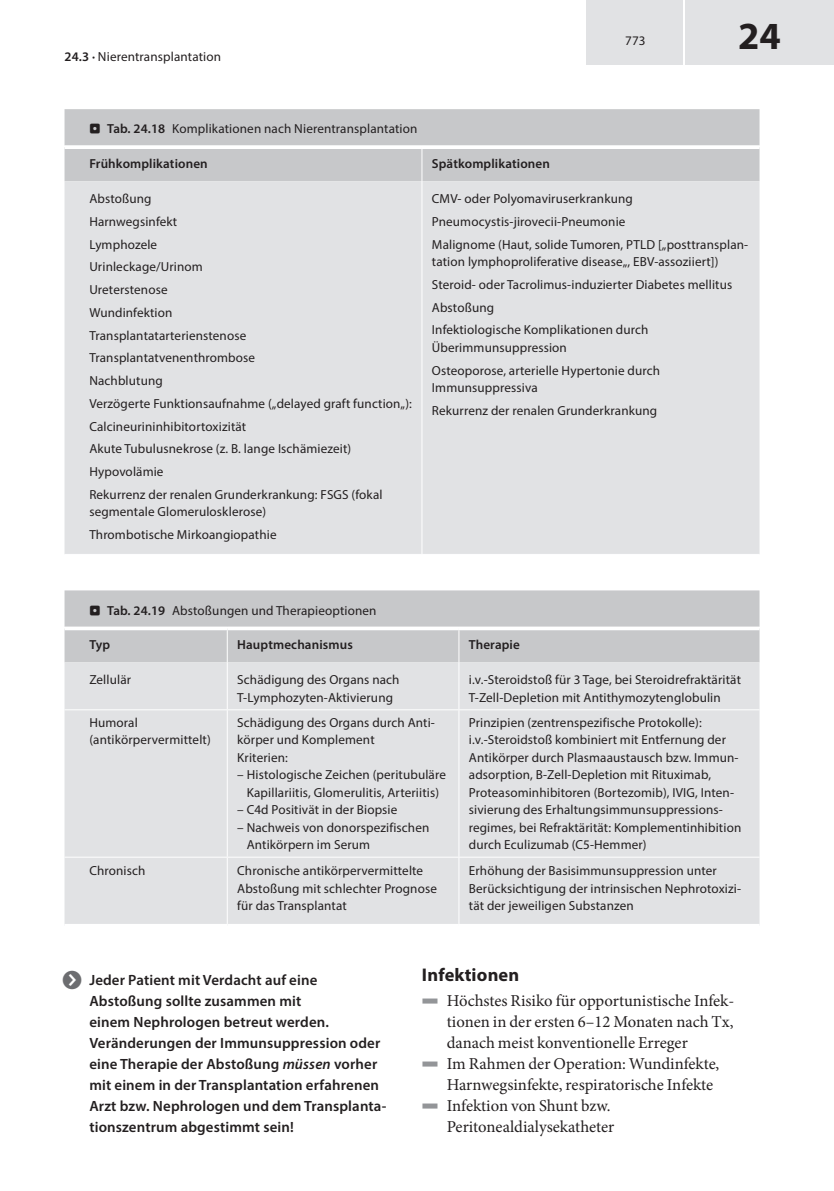
<style>
.page{position:relative;width:834px;height:1191px;background:#fff}
.page>*{position:absolute;margin:0;border:0;box-sizing:border-box;transform-origin:0 0}
.t1{font:700 38.5px "Myriad Pro";color:#231f20}
.t2{font:700 18.38px "Myriad Pro";letter-spacing:.01em;color:#231f20}
.t3{font:16.62px "Minion Pro";letter-spacing:-.005em;color:#231f20}
.t4{font:600 14.88px/21px "Myriad Pro";letter-spacing:.01em;color:#231f20}
.t5{font:13.12px/22.8px "Myriad Pro Regular 2";letter-spacing:.01em;color:#231f20}
.t6{font:600 13.12px "Myriad Pro";letter-spacing:.01em;color:#231f20}
.s1{font-family:"Myriad Pro";font-weight:600}
.s2{font-family:"Blik Buttons"}
.s3{font-family:"Blik Buttons";font-weight:400;color:#6c6d70}
.s4{font-style:italic}
.s5{font-family:"Blik Buttons";color:#939598}
</style>
<div class="page">
<div style="left:685px;top:0;width:148px;height:64px;background:#e1e2e4"></div>
<div style="left:585px;top:0;width:97px;height:64px;background:#e1e2e4"></div>
<div style="left:64px;top:109px;width:695px;height:36px;background:#c7c8ca"></div>
<div style="left:64px;top:149px;width:695px;height:32px;background:#c7c8ca"></div>
<div style="left:64px;top:181px;width:695px;height:373px;background:#e1e2e4"></div>
<svg style="left:64px;top:145px;width:358px;height:4px"></svg>
<svg style="left:422px;top:145px;width:337px;height:1px"></svg>
<hr style="left:421px;top:149px;width:1px;height:32px;background:#fff">
<hr style="left:421px;top:181px;width:1px;height:373px;background:#fff">
<div style="left:64px;top:590px;width:695px;height:37px;background:#c7c8ca"></div>
<div style="left:64px;top:630px;width:695px;height:32px;background:#c7c8ca"></div>
<div style="left:64px;top:662px;width:695px;height:262px;background:#e1e2e4"></div>
<hr style="left:227px;top:630px;width:1px;height:32px;background:#fff">
<hr style="left:458px;top:630px;width:1px;height:32px;background:#fff">
<hr style="left:227px;top:662px;width:1px;height:47px;background:#fff">
<hr style="left:458px;top:662px;width:1px;height:47px;background:#fff">
<hr style="left:64px;top:709px;width:163px;height:1px;background:#fff">
<hr style="left:227px;top:709px;width:232px;height:1px;background:#fff">
<hr style="left:227px;top:710px;width:1px;height:146px;background:#fff">
<hr style="left:459px;top:709px;width:300px;height:1px;background:#fff">
<hr style="left:458px;top:710px;width:1px;height:146px;background:#fff">
<hr style="left:64px;top:856px;width:163px;height:1px;background:#fff">
<hr style="left:227px;top:856px;width:232px;height:1px;background:#fff">
<hr style="left:227px;top:857px;width:1px;height:67px;background:#fff">
<hr style="left:459px;top:856px;width:300px;height:1px;background:#fff">
<hr style="left:458px;top:857px;width:1px;height:67px;background:#fff">
<p class="t5" style="left:64px;top:45px;width:158px"><span class="s1">24.3 ·</span> Nierentransplantation</p>
<p class="t5" style="left:625px;top:29px;width:22px">773</p>
<h1 class="t1" style="left:738px;top:11px;width:44px">24</h1>
<p class="t5" style="left:89px;top:117px;width:329px"><span class="s2">.</span> <span class="s1">Tab. 24.18</span> Komplikationen nach Nierentransplantation</p>
<p class="t6" style="left:89px;top:155px;width:120px">Frühkomplikationen</p>
<p class="t6" style="left:432px;top:155px;width:120px">Spätkomplikationen</p>
<p class="t5" style="left:89px;top:187px;width:324px">Abstoßung<br>Harnwegsinfekt<br>Lymphozele<br>Urinleckage/Urinom<br>Ureterstenose<br>Wundinfektion<br>Transplantatarterienstenose<br>Transplantatvenenthrombose<br>Nachblutung<br>Verzögerte Funktionsaufnahme („delayed graft function„):<br>Calcineurininhibitortoxizität<br>Akute Tubulusnekrose (z. B. lange Ischämiezeit)<br>Hypovolämie<br>Rekurrenz der renalen Grunderkrankung: FSGS (fokal</p>
<p class="t5" style="left:89px;top:500px;width:189px">segmentale Glomerulosklerose)<br>Thrombotische Mirkoangiopathie</p>
<p class="t5" style="left:432px;top:187px;width:318px">CMV- oder Polyomaviruserkrankung<br>Pneumocystis-jirovecii-Pneumonie<br>Malignome (Haut, solide Tumoren, PTLD [„posttransplan-</p>
<p class="t5" style="left:432px;top:250px;width:302px">tation lymphoproliferative disease„, EBV-assoziiert])<br>Steroid- oder Tacrolimus-induzierter Diabetes mellitus Abstoßung<br>Infektiologische Komplikationen durch</p>
<p class="t5" style="left:432px;top:336px;width:230px">Überimmunsuppression<br>Osteoporose, arterielle Hypertonie durch</p>
<p class="t5" style="left:432px;top:376px;width:227px">Immunsuppressiva<br>Rekurrenz der renalen Grunderkrankung</p>
<p class="t5" style="left:89px;top:598px;width:288px"><span class="s2">.</span> <span class="s1">Tab. 24.19</span> Abstoßungen und Therapieoptionen</p>
<p class="t6" style="left:89px;top:636px;width:22px">Typ</p>
<p class="t6" style="left:237px;top:636px;width:117px">Hauptmechanismus</p>
<p class="t6" style="left:469px;top:636px;width:52px">Therapie</p>
<p class="t5" style="left:89px;top:668px;width:43px">Zellulär</p>
<p class="t5" style="left:237px;top:671px;width:164px;line-height:17.5px">Schädigung des Organs nach<br>T-Lymphozyten-Aktivierung</p>
<p class="t5" style="left:469px;top:671px;width:273px;line-height:17.5px">i.v.-Steroidstoß für 3 Tage, bei Steroidrefraktärität<br>T-Zell-Depletion mit Antithymozytenglobulin</p>
<p class="t5" style="left:89px;top:713px;width:123px;line-height:17.5px">Humoral (antikörpervermittelt)</p>
<p class="t5" style="left:237px;top:713px;width:199px;line-height:17.5px">Schädigung des Organs durch Anti&shy;körper und Komplement<br>Kriterien:</p>
<p class="t5" style="left:237px;top:766px;width:210px;line-height:17.5px;text-align:center">– Histologische Zeichen (peritubuläre<br>Kapillariitis, Glomerulitis, Arteriitis)</p>
<p class="t5" style="left:237px;top:798px;width:162px">– C4d Positivät in der Biopsie</p>
<p class="t5" style="left:247px;top:818px;width:184px;line-height:17.5px;text-indent:-9px">– Nachweis von donorspezifischen<br>Antikörpern im Serum</p>
<p class="t5" style="left:469px;top:713px;width:274px;line-height:17.5px">Prinzipien (zentrenspezifische Protokolle): i.v.-Steroidstoß kombiniert mit Entfernung der Antikörper durch Plasmaaustausch bzw. Immun&shy;adsorption, B-Zell-Depletion mit Rituximab, Proteasominhibitoren (Bortezomib), IVIG, Inten&shy;sivierung des Erhaltungsimmunsuppressions&shy;regimes, bei Refraktärität: Komplementinhibition durch Eculizumab (C5-Hemmer)</p>
<p class="t5" style="left:89px;top:859px;width:58px">Chronisch</p>
<p class="t5" style="left:237px;top:862px;width:201px;line-height:17.5px">Chronische antikörpervermittelte<br>Abstoßung mit schlechter Prognose für das Transplantat</p>
<p class="t5" style="left:469px;top:862px;width:273px;line-height:17.5px">Erhöhung der Basisimmunsuppression unter<br>Berücksichtigung der intrinsischen Nephrotoxizi&shy;tät der jeweiligen Substanzen</p>
<p class="t4" style="left:89px;top:969px;width:298px;text-indent:-25px"><span class="s3">&gt;</span> Jeder Patient mit Verdacht auf eine Abstoßung sollte zusammen mit<br>einem Nephrologen betreut werden.<br>Veränderungen der Immunsuppression oder eine Therapie der Abstoßung <span class="s4">müssen</span> vorher mit einem in der Transplantation erfahrenen Arzt bzw. Nephrologen und dem Transplanta&shy;tionszentrum abgestimmt sein!</p>
<h2 class="t2" style="left:422px;top:963px;width:99px">Infektionen</h2>
<p class="t3" style="left:422px;top:990px;width:314px"><span class="s5">4</span> Höchstes Risiko für opportunistische Infek-</p>
<p class="t3" style="left:446px;top:1011px;width:288px">tionen in der ersten 6–12 Monaten nach Tx,</p>
<p class="t3" style="left:446px;top:1032px;width:242px">danach meist konventionelle Erreger</p>
<p class="t3" style="left:422px;top:1053px;width:299px"><span class="s5">4</span> Im Rahmen der Operation: Wundinfekte,</p>
<p class="t3" style="left:446px;top:1074px;width:268px">Harnwegsinfekte, respiratorische Infekte</p>
<p class="t3" style="left:422px;top:1095px;width:190px"><span class="s5">4</span> Infektion von Shunt bzw.</p>
<p class="t3" style="left:446px;top:1116px;width:169px">Peritonealdialysekatheter</p>
</div>
